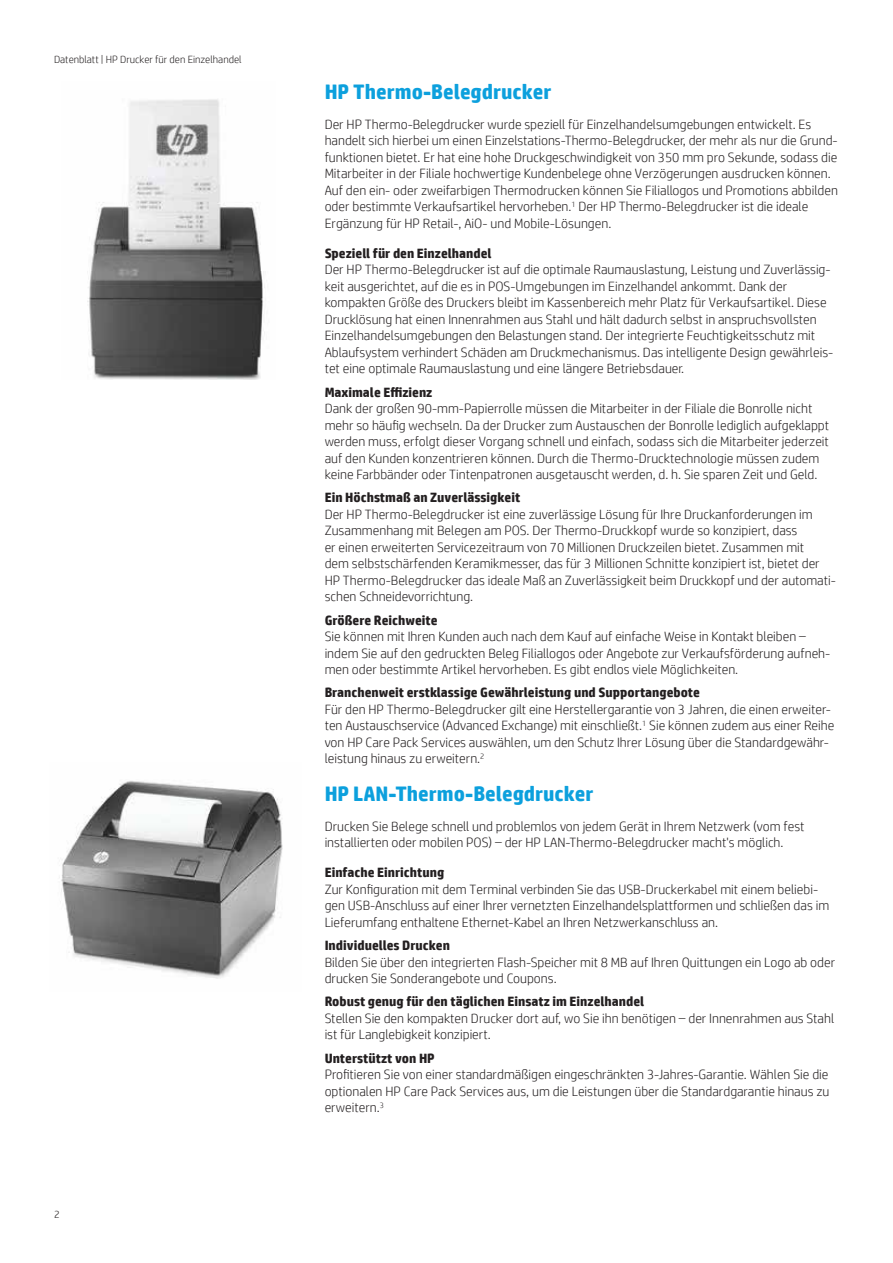
<style>
.page{position:relative;width:893px;height:1263px;background:#fff}
.page>*{position:absolute;margin:0;border:0;box-sizing:border-box;transform-origin:0 0}
.Subhead_14_16_bold_b{font:700 21px "HP Simplified";color:#0ca0dd}
.Body{font:300 13.5px/16.5px "HP Simplified";color:#231f20}
.Body_last{font:300 13.5px/16.5px "HP Simplified";color:#231f20}
.Body_header_bold{font:700 13.5px "HP Simplified";color:#231f20}
.Title_descriptor{font:300 10.5px "HP Simplified";color:#231f20}
.Page_number_left{font:300 10.5px "HP Simplified";color:#231f20}
</style>
<div class="page">
<img style="left:87px;top:99px;width:178px;height:281px">
<img style="left:59px;top:781px;width:224px;height:198px">
<p class="Title_descriptor" style="left:54px;top:53px;width:189px">Datenblatt | HP Drucker für den Einzelhandel</p>
<p class="Page_number_left" style="left:54px;top:1208px;width:7px">2</p>
<p class="Subhead_14_16_bold_b" style="left:325px;top:79px;width:228px">HP Thermo-Belegdrucker</p>
<p class="Body" style="left:325px;top:116px;width:515px">Der HP Thermo-Belegdrucker wurde speziell für Einzelhandelsumgebungen entwickelt. Es handelt sich hierbei um einen Einzelstations-Thermo-Belegdrucker, der mehr als nur die Grund&shy;funktionen bietet. Er hat eine hohe Druckgeschwindigkeit von 350 mm pro Sekunde, sodass die Mitarbeiter in der Filiale hochwertige Kundenbelege ohne Verzögerungen ausdrucken können.<br>Auf den ein- oder zweifarbigen Thermodrucken können Sie Filiallogos und Promotions abbilden oder bestimmte Verkaufsartikel hervorheben.<sup>1</sup> Der HP Thermo-Belegdrucker ist die ideale Ergänzung für HP Retail-, AiO- und Mobile-Lösungen.</p>
<p class="Body_header_bold" style="left:325px;top:245px;width:168px">Speziell für den Einzelhandel</p>
<p class="Body" style="left:325px;top:261px;width:510px">Der HP Thermo-Belegdrucker ist auf die optimale Raumauslastung, Leistung und Zuverlässig&shy;keit ausgerichtet, auf die es in POS-Umgebungen im Einzelhandel ankommt. Dank der kompakten Größe des Druckers bleibt im Kassenbereich mehr Platz für Verkaufsartikel. Diese Drucklösung hat einen Innenrahmen aus Stahl und hält dadurch selbst in anspruchsvollsten Einzelhandelsumgebungen den Belastungen stand. Der integrierte Feuchtigkeitsschutz mit Ablaufsystem verhindert Schäden am Druckmechanismus. Das intelligente Design gewährleis&shy;tet eine optimale Raumauslastung und eine längere Betriebsdauer.</p>
<p class="Body_header_bold" style="left:325px;top:384px;width:109px">Maximale Effizienz</p>
<p class="Body" style="left:325px;top:400px;width:506px">Dank der großen 90-mm-Papierrolle müssen die Mitarbeiter in der Filiale die Bonrolle nicht mehr so häufig wechseln. Da der Drucker zum Austauschen der Bonrolle lediglich aufgeklappt werden muss, erfolgt dieser Vorgang schnell und einfach, sodass sich die Mitarbeiter jederzeit auf den Kunden konzentrieren können. Durch die Thermo-Drucktechnologie müssen zudem keine Farbbänder oder Tintenpatronen ausgetauscht werden, d. h. Sie sparen Zeit und Geld.</p>
<p class="Body_header_bold" style="left:325px;top:490px;width:197px">Ein Höchstmaß an Zuverlässigkeit</p>
<p class="Body" style="left:325px;top:506px;width:513px">Der HP Thermo-Belegdrucker ist eine zuverlässige Lösung für Ihre Druckanforderungen im Zusammenhang mit Belegen am POS. Der Thermo-Druckkopf wurde so konzipiert, dass<br>er einen erweiterten Servicezeitraum von 70 Millionen Druckzeilen bietet. Zusammen mit<br>dem selbstschärfenden Keramikmesser, das für 3 Millionen Schnitte konzipiert ist, bietet der HP Thermo-Belegdrucker das ideale Maß an Zuverlässigkeit beim Druckkopf und der automati&shy;schen Schneidevorrichtung.</p>
<p class="Body_header_bold" style="left:325px;top:612px;width:114px">Größere Reichweite</p>
<p class="Body" style="left:325px;top:628px;width:507px">Sie können mit Ihren Kunden auch nach dem Kauf auf einfache Weise in Kontakt bleiben – indem Sie auf den gedruckten Beleg Filiallogos oder Angebote zur Verkaufsförderung aufneh&shy;men oder bestimmte Artikel hervorheben. Es gibt endlos viele Möglichkeiten.</p>
<p class="Body_header_bold" style="left:325px;top:685px;width:377px">Branchenweit erstklassige Gewährleistung und Supportangebote</p>
<p class="Body_last" style="left:325px;top:701px;width:511px">Für den HP Thermo-Belegdrucker gilt eine Herstellergarantie von 3 Jahren, die einen erweiter&shy;ten Austauschservice (Advanced Exchange) mit einschließt.<sup>1</sup> Sie können zudem aus einer Reihe von HP Care Pack Services auswählen, um den Schutz Ihrer Lösung über die Standardgewähr&shy;leistung hinaus zu erweitern.<sup>2</sup></p>
<p class="Subhead_14_16_bold_b" style="left:325px;top:781px;width:270px">HP LAN-Thermo-Belegdrucker</p>
<p class="Body" style="left:325px;top:818px;width:481px">Drucken Sie Belege schnell und problemlos von jedem Gerät in Ihrem Netzwerk (vom fest installierten oder mobilen POS) – der HP LAN-Thermo-Belegdrucker macht's möglich.</p>
<p class="Body_header_bold" style="left:325px;top:865px;width:121px">Einfache Einrichtung</p>
<p class="Body" style="left:325px;top:881px;width:506px">Zur Konfiguration mit dem Terminal verbinden Sie das USB-Druckerkabel mit einem beliebi&shy;gen USB-Anschluss auf einer Ihrer vernetzten Einzelhandelsplattformen und schließen das im<br>Lieferumfang enthaltene Ethernet-Kabel an Ihren Netzwerkanschluss an.</p>
<p class="Body_header_bold" style="left:325px;top:937px;width:127px">Individuelles Drucken</p>
<p class="Body" style="left:325px;top:953px;width:512px">Bilden Sie über den integrierten Flash-Speicher mit 8 MB auf Ihren Quittungen ein Logo ab oder drucken Sie Sonderangebote und Coupons.</p>
<p class="Body_header_bold" style="left:325px;top:994px;width:321px">Robust genug für den täglichen Einsatz im Einzelhandel</p>
<p class="Body" style="left:325px;top:1010px;width:511px">Stellen Sie den kompakten Drucker dort auf, wo Sie ihn benötigen – der Innenrahmen aus Stahl ist für Langlebigkeit konzipiert.</p>
<p class="Body_header_bold" style="left:325px;top:1050px;width:112px">Unterstützt von HP</p>
<p class="Body" style="left:325px;top:1066px;width:506px;text-align:justify">Profitieren Sie von einer standardmäßigen eingeschränkten 3-Jahres-Garantie. Wählen Sie die optionalen HP Care Pack Services aus, um die Leistungen über die Standardgarantie hinaus zu erweitern.<sup>3</sup></p>
</div>
